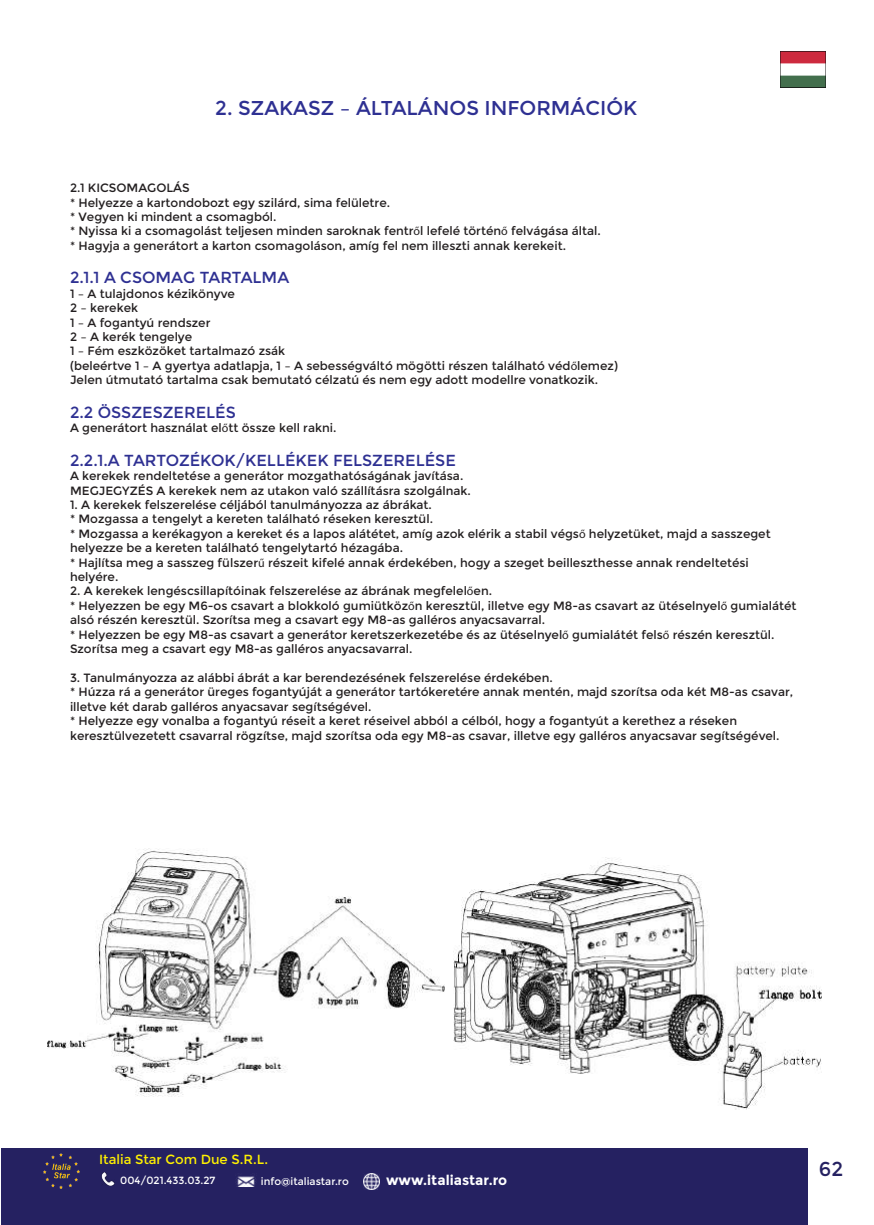
<style>
.page{position:relative;width:874px;height:1225px;background:#fff}
.page>*{position:absolute;margin:0;border:0;box-sizing:border-box;transform-origin:0 0}
.t1{font:20px "Montserrat";color:#2e3092}
.t2{font:20px "Montserrat";color:#252161}
.t3{font:16px "Montserrat";color:#2e3092}
.t4{font:700 13.8px "Montserrat";color:#fff}
.t5{font:13.2px "Montserrat";color:#fff101}
.t6{font:12px/14.4px "Montserrat";color:#231f20}
.t7{font:10.4px "Montserrat";color:#fff}
.s1{font-family:"Myriad Pro"}
</style>
<div class="page">
<div style="left:1px;top:1149px;width:806px;height:76px;background:#252161"></div>
<img style="left:44px;top:1153px;width:36px;height:35px">
<svg style="left:101px;top:1172px;width:13px;height:13px"></svg>
<img style="left:236px;top:1176px;width:20px;height:11px">
<img style="left:363px;top:1173px;width:16px;height:16px">
<img style="left:780px;top:52px;width:45px;height:36px">
<img style="left:47px;top:848px;width:775px;height:261px">
<h1 class="t1" style="left:215px;top:97px;width:423px">2. SZAKASZ – ÁLTALÁNOS INFORMÁCIÓK</h1>
<p class="t6" style="left:70px;top:181px;width:532px">2.1 KICSOMAGOLÁS<br>* Helyezze a kartondobozt egy szilárd, sima felületre.<br>* Vegyen ki mindent a csomagból.<br>* Nyissa ki a csomagolást teljesen minden saroknak fentr<span class="s1">ő</span>l lefelé történ<span class="s1">ő</span> felvágása által. * Hagyja a generátort a karton csomagoláson, amíg fel nem illeszti annak kerekeit.</p>
<h2 class="t3" style="left:70px;top:268px;width:220px">2.1.1 A CSOMAG TARTALMA</h2>
<p class="t6" style="left:70px;top:286px;width:549px">1 – A tulajdonos kézikönyve<br>2 – kerekek<br>1 – A fogantyú rendszer<br>2 – A kerék tengelye<br>1 – Fém eszközöket tartalmazó zsák<br>(beleértve 1 – A gyertya adatlapja, 1 – A sebességváltó mögötti részen található véd<span class="s1">ő</span>lemez)<br>Jelen útmutató tartalma csak bemutató célzatú és nem egy adott modellre vonatkozik.</p>
<h2 class="t3" style="left:70px;top:403px;width:167px">2.2 ÖSSZESZERELÉS</h2>
<p class="t6" style="left:70px;top:421px;width:268px">A generátort használat el<span class="s1">ő</span>tt össze kell rakni.</p>
<h2 class="t3" style="left:70px;top:451px;width:387px">2.2.1.A TARTOZÉKOK/KELLÉKEK FELSZERELÉSE</h2>
<p class="t6" style="left:70px;top:469px;width:402px">A kerekek rendeltetése a generátor mozgathatóságának javítása.<br>MEGJEGYZÉS A kerekek nem az utakon való szállításra szolgálnak.</p>
<p class="t6" style="left:70px;top:498px;width:701px">1. A kerekek felszerelése céljából tanulmányozza az ábrákat.<br>* Mozgassa a tengelyt a kereten található réseken keresztül.<br>* Mozgassa a kerékagyon a kereket és a lapos alátétet, amíg azok elérik a stabil végs<span class="s1">ő</span> helyzetüket, majd a sasszeget helyezze be a kereten található tengelytartó hézagába.<br>* Hajlítsa meg a sasszeg fülszer<span class="s1">ű</span> részeit kifelé annak érdekében, hogy a szeget beilleszthesse annak rendeltetési helyére.</p>
<p class="t6" style="left:70px;top:584px;width:727px">2. A kerekek lengéscsillapítóinak felszerelése az ábrának megfelel<span class="s1">ő</span>en.<br>* Helyezzen be egy M6-os csavart a blokkoló gumiütköz<span class="s1">ő</span>n keresztül, illetve egy M8-as csavart az ütéselnyel<span class="s1">ő</span> gumialátét alsó részén keresztül. Szorítsa meg a csavart egy M8-as galléros anyacsavarral.<br>* Helyezzen be egy M8-as csavart a generátor keretszerkezetébe és az ütéselnyel<span class="s1">ő</span> gumialátét fels<span class="s1">ő</span> részén keresztül.<br>Szorítsa meg a csavart egy M8-as galléros anyacsavarral.</p>
<p class="t6" style="left:70px;top:670px;width:724px">3. Tanulmányozza az alábbi ábrát a kar berendezésének felszerelése érdekében.<br>* Húzza rá a generátor üreges fogantyúját a generátor tartókeretére annak mentén, majd szorítsa oda két M8-as csavar, illetve két darab galléros anyacsavar segítségével.<br>* Helyezze egy vonalba a fogantyú réseit a keret réseivel abból a célból, hogy a fogantyút a kerethez a réseken keresztülvezetett csavarral rögzítse, majd szorítsa oda egy M8-as csavar, illetve egy galléros anyacsavar segítségével.</p>
<p class="t5" style="left:99px;top:1152px;width:170px">Italia Star Com Due S.R.L.</p>
<p class="t7" style="left:120px;top:1174px;width:97px">004/021.433.03.27</p>
<p class="t7" style="left:261px;top:1175px;width:89px">info@italiastar.ro</p>
<p class="t4" style="left:386px;top:1171px;width:123px">www.italiastar.ro</p>
<h1 class="t2" style="left:818px;top:1157px;width:26px">62</h1>
</div>
